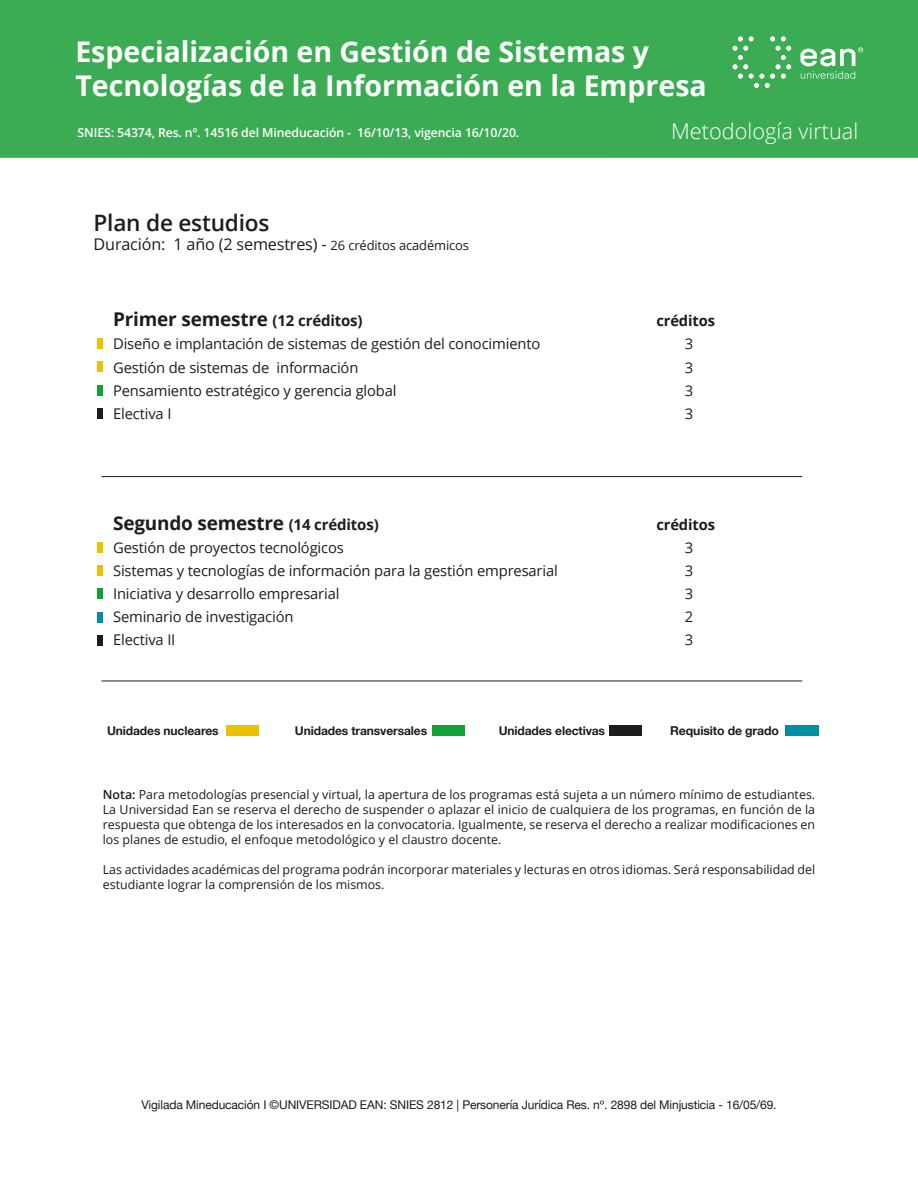
<style>
.page{position:relative;width:918px;height:1188px;background:#fff}
.page>*{position:absolute;margin:0;border:0;box-sizing:border-box;transform-origin:0 0}
.t1{font:700 28.5px/34.2px "Open Sans";color:#fff}
.t2{font:600 22.65px "Open Sans";letter-spacing:-.01em;color:#1d1d1b}
.t3{font:300 21.75px "Open Sans";color:#fff}
.t4{font:700 18.9px "Open Sans";letter-spacing:-.01em;color:#1d1d1b}
.t5{font:16.2px "Open Sans";letter-spacing:-.01em;color:#1d1d1b}
.t6{font:14.7px "Open Sans";letter-spacing:-.01em;color:#1d1d1b}
.t7{font:700 14.7px "Open Sans";letter-spacing:-.01em;color:#1d1d1b}
.t8{font:12.45px/14.9px "Open Sans";color:#1b1b19;text-align:justify}
.t9{font:600 12.3px "Open Sans";letter-spacing:-.01em;color:#fff}
.t10{font:700 12.3px "Helvetica Neue";letter-spacing:-.01em;color:#1d1d1b}
.t11{font:12px "Helvetica Neue";letter-spacing:-.01em;color:#1b1b19}
.t12{font:700 12px "Helvetica Neue";letter-spacing:-.01em;color:#1d1d1b}
.s1{font-size:12.9px}
.s2{font-size:15px}
.s3{font-weight:600}
</style>
<div class="page">
<div style="left:0;top:0;width:918px;height:158px;background:#3bac53"></div>
<svg style="left:733px;top:37px;width:58px;height:51px"></svg>
<svg style="left:800px;top:47px;width:63px;height:32px"></svg>
<div style="left:226px;top:725px;width:33px;height:11px;background:#edc100"></div>
<div style="left:432px;top:725px;width:33px;height:11px;background:#0ea238"></div>
<div style="left:609px;top:725px;width:33px;height:11px;background:#1d1d1b"></div>
<div style="left:786px;top:725px;width:33px;height:11px;background:#0090a3"></div>
<hr style="left:101px;top:476px;width:701px;height:1px;background:#1d1d1b">
<hr style="left:101px;top:681px;width:701px;height:1px;background:#1d1d1b">
<div style="left:97px;top:338px;width:6px;height:10px;background:#edc100"></div>
<div style="left:97px;top:361px;width:6px;height:11px;background:#edc100"></div>
<div style="left:97px;top:385px;width:6px;height:10px;background:#0ea238"></div>
<div style="left:97px;top:408px;width:6px;height:10px;background:#1d1d1b"></div>
<div style="left:97px;top:542px;width:6px;height:11px;background:#edc100"></div>
<div style="left:97px;top:565px;width:6px;height:11px;background:#edc100"></div>
<div style="left:97px;top:588px;width:6px;height:11px;background:#0ea238"></div>
<div style="left:97px;top:612px;width:6px;height:10px;background:#0090a3"></div>
<div style="left:97px;top:635px;width:6px;height:11px;background:#1d1d1b"></div>
<h1 class="t1" style="left:75px;top:34px;width:633px">Especialización en Gestión de Sistemas y<br>Tecnologías de la Información en la Empresa</h1>
<h3 class="t3" style="left:671px;top:116px;width:189px">Metodología virtual</h3>
<p class="t9" style="left:78px;top:125px;width:443px">SNIES: 54374, Res. nº. 14516 del Mineducación - 16/10/13, vigencia 16/10/20.</p>
<h2 class="t2" style="left:94px;top:208px;width:177px">Plan de estudios</h2>
<h3 class="t5" style="left:94px;top:233px;width:377px">Duración: 1 año (2 semestres) - <span class="s1">26 créditos académicos</span></h3>
<h3 class="t4" style="left:113px;top:306px;width:251px">Primer semestre <span class="s2">(12 créditos)</span></h3>
<p class="t7" style="left:656px;top:310px;width:60px">créditos</p>
<p class="t6" style="left:113px;top:334px;width:429px">Diseño e implantación de sistemas de gestión del conocimiento</p>
<p class="t6" style="left:685px;top:334px;width:10px">3</p>
<p class="t6" style="left:113px;top:357px;width:247px">Gestión de sistemas de información</p>
<p class="t6" style="left:685px;top:357px;width:10px">3</p>
<p class="t6" style="left:113px;top:380px;width:285px">Pensamiento estratégico y gerencia global</p>
<p class="t6" style="left:685px;top:380px;width:10px">3</p>
<p class="t6" style="left:113px;top:403px;width:60px">Electiva I</p>
<p class="t6" style="left:685px;top:403px;width:10px">3</p>
<h3 class="t4" style="left:113px;top:509px;width:267px">Segundo semestre <span class="s2">(14 créditos)</span></h3>
<p class="t7" style="left:656px;top:514px;width:60px">créditos</p>
<p class="t6" style="left:113px;top:537px;width:232px">Gestión de proyectos tecnológicos</p>
<p class="t6" style="left:685px;top:537px;width:10px">3</p>
<p class="t6" style="left:113px;top:561px;width:446px">Sistemas y tecnologías de información para la gestión empresarial</p>
<p class="t6" style="left:685px;top:561px;width:10px">3</p>
<p class="t6" style="left:113px;top:584px;width:228px">Iniciativa y desarrollo empresarial</p>
<p class="t6" style="left:685px;top:584px;width:10px">3</p>
<p class="t6" style="left:113px;top:607px;width:182px">Seminario de investigación</p>
<p class="t6" style="left:685px;top:607px;width:10px">2</p>
<p class="t6" style="left:113px;top:630px;width:64px">Electiva II</p>
<p class="t6" style="left:685px;top:630px;width:10px">3</p>
<p class="t12" style="left:107px;top:721px;width:113px">Unidades nucleares</p>
<p class="t12" style="left:295px;top:721px;width:134px">Unidades transversales</p>
<p class="t12" style="left:499px;top:721px;width:108px">Unidades electivas</p>
<p class="t10" style="left:670px;top:721px;width:110px">Requisito de grado</p>
<p class="t8" style="left:103px;top:787px;width:714px"><span class="s3">Nota:</span> Para metodologías presencial y virtual, la apertura de los programas está sujeta a un número mínimo de estudiantes.<br>La Universidad Ean se reserva el derecho de suspender o aplazar el inicio de cualquiera de los programas, en función de la respuesta que obtenga de los interesados en la convocatoria. Igualmente, se reserva el derecho a realizar modificaciones en los planes de estudio, el enfoque metodológico y el claustro docente.</p>
<p class="t8" style="left:103px;top:862px;width:714px">Las actividades académicas del programa podrán incorporar materiales y lecturas en otros idiomas. Será responsabilidad del estudiante lograr la comprensión de los mismos.</p>
<p class="t11" style="left:141px;top:1096px;width:637px">Vigilada Mineducación I ©UNIVERSIDAD EAN: SNIES 2812 | Personería Jurídica Res. nº. 2898 del Minjusticia - 16/05/69.</p>
</div>
